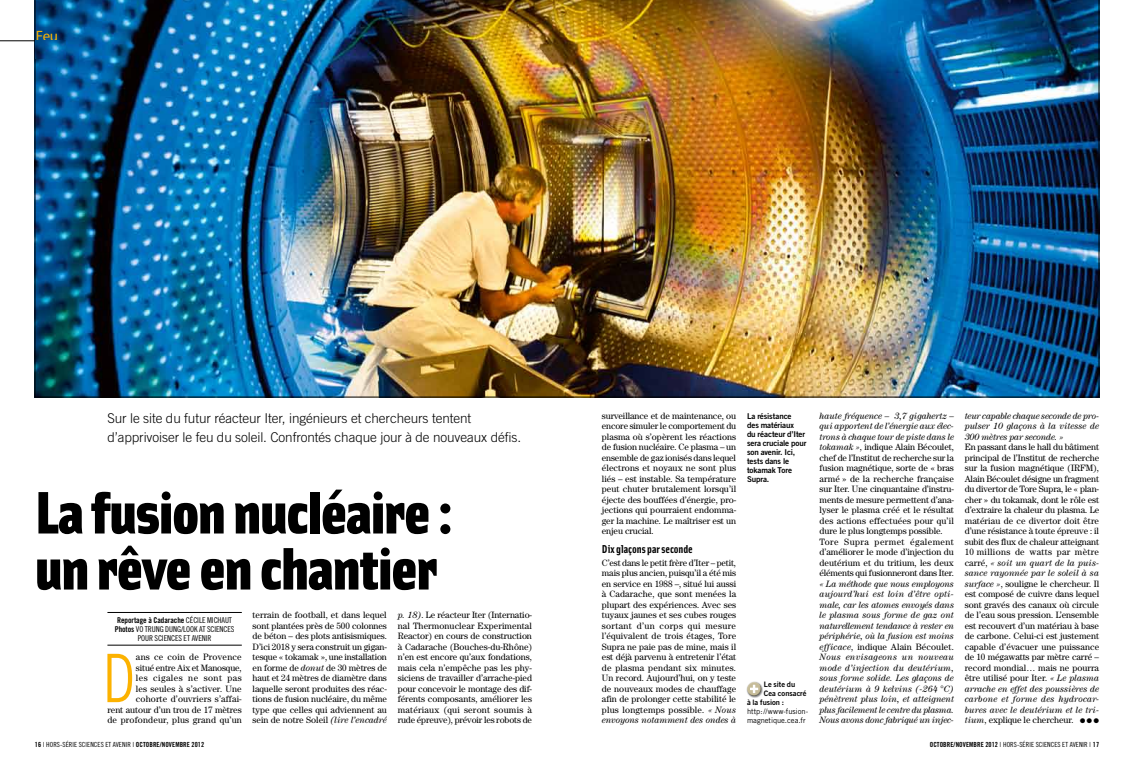
<style>
.page{position:relative;width:1134px;height:766px;background:#fff}
.page>*{position:absolute;margin:0;border:0;box-sizing:border-box;transform-origin:0 0}
.t1{font:70px "Solex";color:#fcb200}
.t2{font:900 60px/56px "Solex";letter-spacing:-.025em;color:#000}
.t3{font:15px "Myriad Pro";color:#fcb200}
.t4{font:300 13.5px/19px "Trade Gothic";letter-spacing:-.005em;color:#000}
.t5{font:700 11.5px "Solex";letter-spacing:-.005em;color:#000}
.t6{font:9.2px/10.5px "Century";letter-spacing:-.005em;color:#000;text-align:justify}
.t7{font:italic 9.2px/10.5px "Century";letter-spacing:-.02em;color:#000;text-align:justify}
.t8{font:9.2px/10.5px "Century";letter-spacing:.015em;color:#000;text-align:right}
.t9{font:8px/9px "Trade Gothic Bold Two";letter-spacing:-.01em;color:#000}
.t10{font:8px/9px "Trade Gothic Cond Eighteen";letter-spacing:-.01em;color:#000;text-align:center}
.t11{font:8px "Trade Gothic Bold Cond Twenty";letter-spacing:-.01em;color:#000}
.t12{font:7.5px/9px "Trade Gothic";letter-spacing:-.005em;color:#000}
.t13{font:7.5px "Trade Gothic Bold Two";letter-spacing:-.005em;color:#000}
.t14{font:7px "Trade Gothic Cond Eighteen";letter-spacing:.01em;color:#000}
.s1{font-family:"Trade Gothic Cond Eighteen"}
.s2{font-family:"Trade Gothic Bold Cond Twenty"}
.s3{font-style:italic}
.s4{font-style:normal}
.s5{font-family:"Trade Gothic";font-weight:300}
</style>
<div class="page">
<img style="left:35px;top:0;width:1064px;height:397px">
<div style="left:746px;top:680px;width:17px;height:17px;background:#000;opacity:.5"></div>
<div style="left:746px;top:680px;width:16px;height:12px;background:#fff;opacity:.5"></div>
<div style="left:746px;top:684px;width:16px;height:12px;background:#000;opacity:.5"></div>
<hr style="left:0;top:41px;width:58px;height:1px;background:#000">
<img style="left:35px;top:41px;width:31px;height:17px">
<hr style="left:107px;top:612px;width:135px;height:1px;background:#000">
<hr style="left:107px;top:644px;width:135px;height:1px;background:#000">
<h3 class="t3" style="left:36px;top:28px;width:24px">Feu</h3>
<h3 class="t4" style="left:107px;top:408px;width:415px">Sur le site du futur réacteur Iter, ingénieurs et chercheurs tentent d’apprivoiser le feu du soleil. Confrontés chaque jour à de nouveaux défis.</h3>
<h2 class="t2" style="left:35px;top:480px;width:420px">La fusion nucléaire : un rêve en chantier</h2>
<p class="t11" style="left:117px;top:615px;width:116px">REPORTAGE À CADARACHE <span class="s1">CÉCILE MICHAUT</span></p>
<p class="t10" style="left:115px;top:624px;width:121px"><span class="s2">PHOTOS</span> VO TRUNG DUNG/LOOK AT SCIENCES<br>POUR SCIENCES ET AVENIR</p>
<h1 class="t1" style="left:102px;top:633px;width:36px">D</h1>
<p class="t8" style="left:107px;top:651px;width:136px">ans ce coin de Provence<br>situé entre Aix et Manosque,<br>les cigales ne sont pas<br>les seules à s’activer. Une cohorte d’ouvriers s’affai-<br>rent autour d’un trou de 17 mètres de profondeur, plus grand qu’un</p>
<p class="t6" style="left:253px;top:609px;width:136px">terrain de football, et dans lequel sont plantées près de 500 colonnes de béton – des plots antisismiques.<br>D’ici 2018 y sera construit un gigan&shy;tesque « tokamak », une installation en forme de <span class="s3">donut</span> de 30 mètres de haut et 24 mètres de diamètre dans laquelle seront produites des réac&shy;tions de fusion nucléaire, du même type que celles qui adviennent au sein de notre Soleil <span class="s3">(lire l’encadré</span></p>
<p class="t6" style="left:398px;top:609px;width:136px"><span class="s3">p. 18)</span>. Le réacteur Iter (Internatio&shy;nal Thermonuclear Experimental Reactor) en cours de construction à Cadarache (Bouches-du-Rhône) n’en est encore qu’aux fondations, mais cela n’empêche pas les phy&shy;siciens de travailler d’arrache-pied pour concevoir le montage des dif&shy;férents composants, améliorer les matériaux (qui seront soumis à rude épreuve), prévoir les robots de</p>
<p class="t6" style="left:602px;top:410px;width:136px">surveillance et de maintenance, ou encore simuler le comportement du plasma où s’opèrent les réactions de fusion nucléaire. Ce plasma – un ensemble de gaz ionisés dans lequel électrons et noyaux ne sont plus liés – est instable. Sa température peut chuter brutalement lorsqu’il éjecte des bouffées d’énergie, pro&shy;jections qui pourraient endomma&shy;ger la machine. Le maîtriser est un enjeu crucial.</p>
<p class="t5" style="left:602px;top:541px;width:92px">Dix glaçons par seconde</p>
<p class="t6" style="left:602px;top:557px;width:136px">C’est dans le petit frère d’Iter – petit, mais plus ancien, puisqu’il a été mis en service en 1988 –, situé lui aussi à Cadarache, que sont menées la plupart des expériences. Avec ses tuyaux jaunes et ses cubes rouges sortant d’un corps qui mesure l’équivalent de trois étages, Tore Supra ne paie pas de mine, mais il est déjà parvenu à entretenir l’état de plasma pendant six minutes.<br>Un record. Aujourd’hui, on y teste de nouveaux modes de chauffage afin de prolonger cette stabilité le plus longtemps possible. <span class="s3">« Nous envoyons notamment des ondes à</span></p>
<p class="t9" style="left:747px;top:411px;width:61px">La résistance<br>des matériaux<br>du réacteur d’Iter sera cruciale pour son avenir. Ici, tests dans le tokamak Tore<br>Supra.</p>
<p class="t13" style="left:764px;top:679px;width:33px">Le site du</p>
<p class="t13" style="left:764px;top:688px;width:44px">Cea consacré</p>
<p class="t13" style="left:747px;top:697px;width:39px">à la fusion :</p>
<p class="t12" style="left:747px;top:706px;width:63px">http://www-fusion&shy;magnetique.cea.fr</p>
<p class="t6" style="left:819px;top:410px;width:136px;text-align:left"><span class="s3">haute fréquence – 3,7 gigahertz – qui apportent de l’énergie aux élec&shy;trons à chaque tour de piste dans le tokamak »</span>, indique Alain Bécoulet, chef de l’Institut de recherche sur la fusion magnétique, sorte de « bras armé » de la recherche française sur Iter. Une cinquantaine d’instru&shy;ments de mesure permettent d’ana&shy;lyser le plasma créé et le résultat des actions effectuées pour qu’il dure le plus longtemps possible.<br>Tore Supra permet également d’améliorer le mode d’injection du deutérium et du tritium, les deux éléments qui fusionneront dans Iter.</p>
<p class="t7" style="left:819px;top:578px;width:136px">« La méthode que nous employons aujourd’hui est loin d’être opti&shy;male, car les atomes envoyés dans le plasma sous forme de gaz ont naturellement tendance à rester en périphérie, où la fusion est moins efficace<span class="s4">, indique Alain Bécoulet.<br></span>Nous envisageons un nouveau mode d’injection du deutérium, sous forme solide. Les glaçons de deutérium à 9 kelvins (-264 °C) pénètrent plus loin, et atteignent plus facilement le centre du plasma.<br>Nous avons donc fabriqué un injec-</p>
<p class="t7" style="left:965px;top:410px;width:136px">teur capable chaque seconde de pro&shy;pulser 10 glaçons à la vitesse de 300 mètres par seconde. »</p>
<p class="t6" style="left:965px;top:441px;width:136px">En passant dans le hall du bâtiment principal de l’Institut de recherche sur la fusion magnétique (IRFM), Alain Bécoulet désigne un fragment du divertor de Tore Supra, le « plan&shy;cher » du tokamak, dont le rôle est d’extraire la chaleur du plasma. Le matériau de ce divertor doit être d’une résistance à toute épreuve : il subit des flux de chaleur atteignant 10 millions de watts par mètre carré, <span class="s3">« soit un quart de la puis&shy;sance rayonnée par le soleil à sa surface »</span>, souligne le chercheur. Il est composé de cuivre dans lequel sont gravés des canaux où circule de l’eau sous pression. L’ensemble est recouvert d’un matériau à base de carbone. Celui-ci est justement capable d’évacuer une puissance de 10 mégawatts par mètre carré – record mondial… mais ne pourra être utilisé pour Iter. <span class="s3">« Le plasma arrache en effet des poussières de carbone et forme des hydrocar&shy;bures avec le deutérium et le tri&shy;tium</span>, explique le chercheur.</p>
<p class="t14" style="left:35px;top:740px;width:171px"><span class="s2">16</span> <span class="s5">i</span> HORS-SÉRIE SCIENCES ET AVENIR <span class="s5">i</span> <span class="s2">OCTOBRE/NOVEMBRE 2012</span></p>
<p class="t14" style="left:930px;top:740px;width:171px"><span class="s2">OCTOBRE/NOVEMBRE 2012</span> <span class="s5">i</span> HORS-SÉRIE SCIENCES ET AVENIR <span class="s5">i</span> <span class="s2">17</span></p>
</div>
